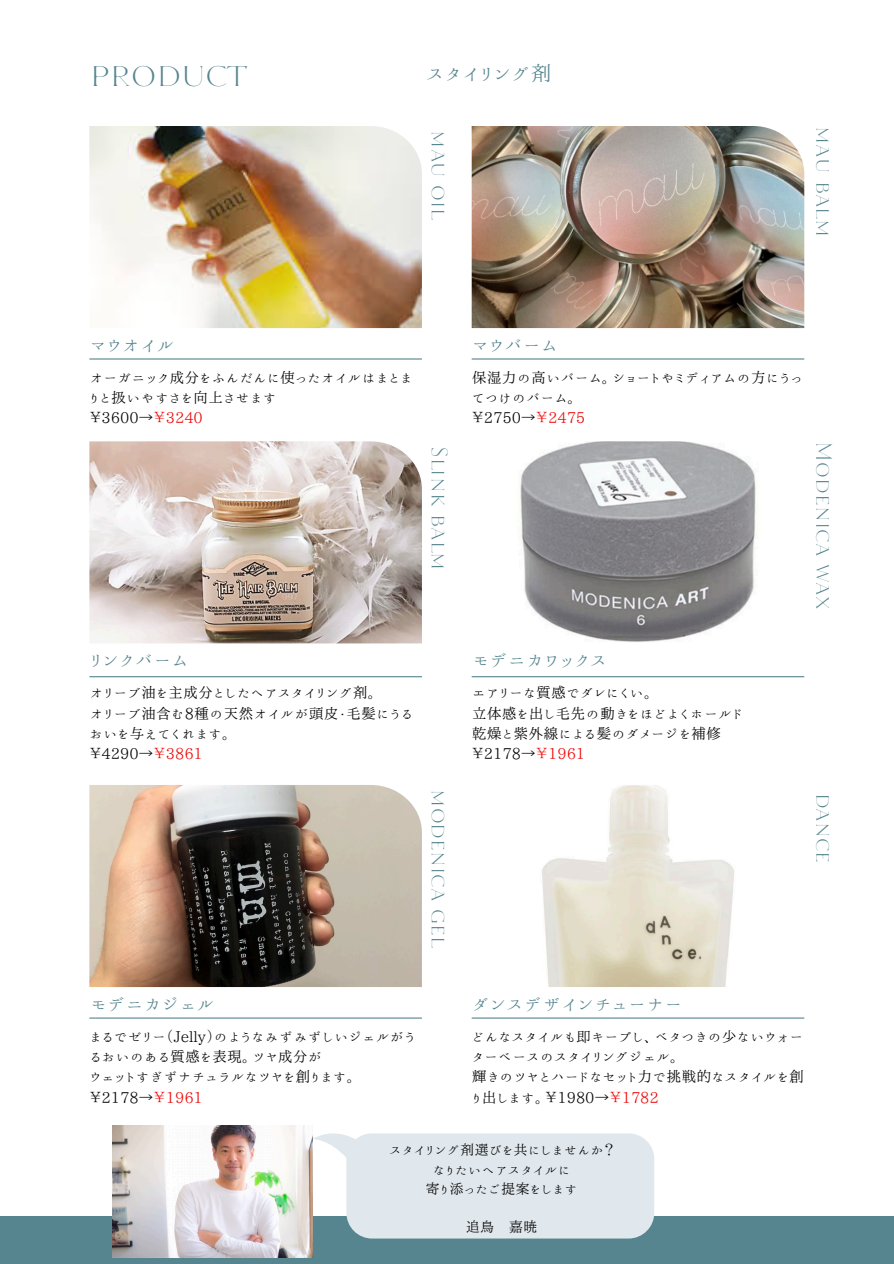
<style>
.page{position:relative;width:894px;height:1264px;background:#fff}
.page>*{position:absolute;margin:0;border:0;box-sizing:border-box;transform-origin:0 0}
.t1{font:36px "TT Ricordi Nobili";color:#56858f}
.t2{font:22.5px "TT Ricordi Nobili";color:#56858f}
.t3{font:21px "Honoka Mincho";color:#56858f}
.t4{font:19.5px "Honoka Mincho";color:#56858f}
.t5{font:15px/20.2px "Honoka Mincho";color:#000}
.t6{font:14.25px/19.2px "Honoka Mincho";color:#000;text-align:center}
.s1{color:#ed0202}
</style>
<div class="page">
<div style="left:0;top:1215px;width:893px;height:48px;background:#56858f"></div>
<img style="left:542px;top:785px;width:192px;height:202px">
<hr style="left:471px;top:1017px;width:333px;height:1px;background:#56858f">
<img style="left:89px;top:785px;width:332px;height:202px">
<hr style="left:89px;top:1017px;width:333px;height:1px;background:#56858f">
<img style="left:520px;top:441px;width:236px;height:201px">
<hr style="left:471px;top:676px;width:333px;height:1px;background:#56858f">
<img style="left:89px;top:441px;width:332px;height:202px">
<hr style="left:89px;top:676px;width:333px;height:1px;background:#56858f">
<img style="left:471px;top:126px;width:332px;height:202px">
<hr style="left:471px;top:358px;width:333px;height:1px;background:#56858f">
<img style="left:89px;top:126px;width:332px;height:202px">
<hr style="left:89px;top:358px;width:333px;height:1px;background:#56858f">
<svg style="left:312px;top:1133px;width:342px;height:105px"></svg>
<img style="left:112px;top:1125px;width:200px;height:132px">
<h1 class="t1" style="left:89px;top:49px;width:159px">product</h1>
<h3 class="t3" style="left:426px;top:63px;width:127px">スタイリング剤</h3>
<h2 class="t2" style="left:455px;top:130px;width:91px;rotate:90deg">mau oil</h2>
<h2 class="t2" style="left:839px;top:126px;width:113px;rotate:90deg">mau balm</h2>
<h3 class="t4" style="left:89px;top:335px;width:87px">マウオイル</h3>
<p class="t5" style="left:89px;top:367px;width:324px">オーガニック成分をふんだんに使ったオイルはまとまりと扱いやすさを向上させます<br>￥3600→<span class="s1">￥3240</span></p>
<h2 class="t2" style="left:455px;top:446px;width:126px;rotate:90deg">Slink balm</h2>
<h3 class="t4" style="left:89px;top:650px;width:101px">リンクバーム</h3>
<p class="t5" style="left:89px;top:682px;width:325px">オリーブ油を主成分としたヘアスタイリング剤。<br>オリーブ油含む8種の天然オイルが頭皮・毛髪にうるおいを与えてくれます。<br>￥4290→<span class="s1">￥3861</span></p>
<h2 class="t2" style="left:455px;top:789px;width:159px;rotate:90deg">modenica gel</h2>
<h3 class="t4" style="left:471px;top:335px;width:88px">マウバーム</h3>
<p class="t5" style="left:471px;top:367px;width:332px">保湿力の高いバーム。ショートやミディアムの方にうってつけのバーム。<br>￥2750→<span class="s1">￥2475</span></p>
<h2 class="t2" style="left:839px;top:441px;width:169px;rotate:90deg">Modenica wax</h2>
<h3 class="t4" style="left:471px;top:650px;width:137px">モデニカワックス</h3>
<p class="t5" style="left:471px;top:682px;width:272px">エアリーな質感でダレにくい。<br>立体感を出し毛先の動きをほどよくホールド乾燥と紫外線による髪のダメージを補修￥2178→<span class="s1">￥1961</span></p>
<h2 class="t2" style="left:839px;top:792px;width:72px;rotate:90deg">dance</h2>
<h3 class="t4" style="left:89px;top:993px;width:127px">モデニカジェル</h3>
<p class="t5" style="left:89px;top:1026px;width:327px">まるでゼリー（Jelly）のようなみずみずしいジェルがうるおいのある質感を表現。ツヤ成分が<br>ウェットすぎずナチュラルなツヤを創ります。￥2178→<span class="s1">￥1961</span></p>
<h3 class="t4" style="left:471px;top:993px;width:212px">ダンスデザインチューナー</h3>
<p class="t5" style="left:471px;top:1026px;width:334px">どんなスタイルも即キープし、ベタつきの少ないウォーターベースのスタイリングジェル。<br>輝きのツヤとハードなセット力で挑戦的なスタイルを創り出します。￥1980→<span class="s1">￥1782</span></p>
<p class="t6" style="left:389px;top:1140px;width:227px">スタイリング剤選びを共にしませんか？なりたいヘアスタイルに<br>寄り添ったご提案をします</p>
<p class="t6" style="left:466px;top:1217px;width:73px">追鳥 嘉暁</p>
</div>
